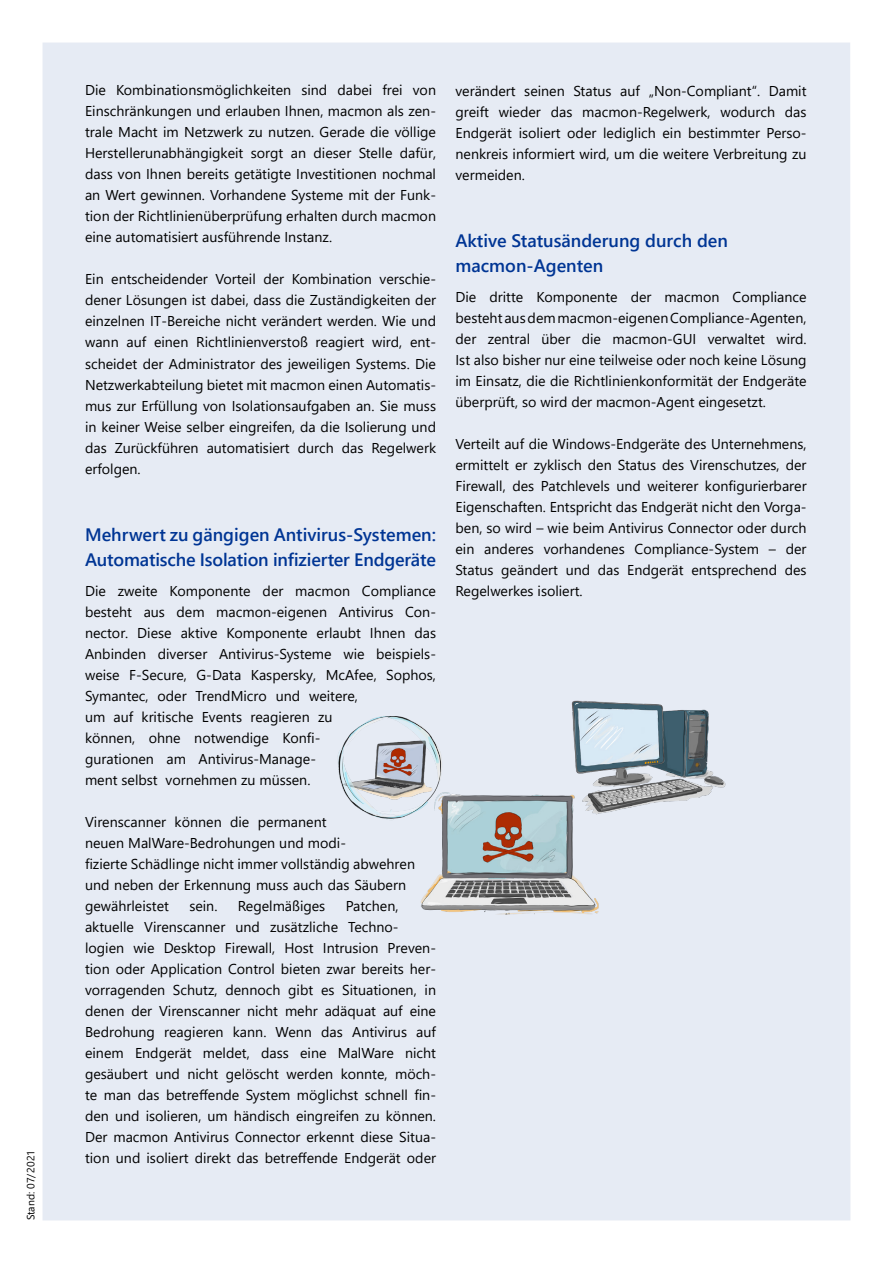
<style>
.page{position:relative;width:893px;height:1263px;background:#fff}
.page>*{position:absolute;margin:0;border:0;box-sizing:border-box;transform-origin:0 0}
.t1{font:600 18px/25.5px "Segoe UI";color:#003594}
.t2{font:14.25px/21px "Segoe UI";color:#000;text-align:justify}
.t3{font:10.5px "Segoe UI";color:#000}
</style>
<div class="page">
<div style="left:43px;top:43px;width:807px;height:1177px;background:#e6ebf4"></div>
<img style="left:338px;top:700px;width:388px;height:215px">
<p class="t3" style="left:21px;top:1220px;width:72px;rotate:-90deg">Stand: 07/2021</p>
<p class="t2" style="left:85px;top:79px;width:353px">Die Kombinationsmöglichkeiten sind dabei frei von Einschränkungen und erlauben Ihnen, macmon als zen&shy;trale Macht im Netzwerk zu nutzen. Gerade die völlige Herstellerunabhängigkeit sorgt an dieser Stelle dafür, dass von Ihnen bereits getätigte Investitionen nochmal an Wert gewinnen. Vorhandene Systeme mit der Funk&shy;tion der Richtlinienüberprüfung erhalten durch macmon eine automatisiert ausführende Instanz.</p>
<p class="t2" style="left:85px;top:268px;width:353px">Ein entscheidender Vorteil der Kombination verschie&shy;dener Lösungen ist dabei, dass die Zuständigkeiten der einzelnen IT-Bereiche nicht verändert werden. Wie und wann auf einen Richtlinienverstoß reagiert wird, ent&shy;scheidet der Administrator des jeweiligen Systems. Die Netzwerkabteilung bietet mit macmon einen Automatis&shy;mus zur Erfüllung von Isolationsaufgaben an. Sie muss in keiner Weise selber eingreifen, da die Isolierung und das Zurückführen automatisiert durch das Regelwerk erfolgen.</p>
<p class="t1" style="left:85px;top:520px;width:352px">Mehrwert zu gängigen Antivirus-Systemen:<br>Automatische Isolation infizierter Endgeräte</p>
<p class="t2" style="left:85px;top:579px;width:353px;text-align:left">Die zweite Komponente der macmon Compliance besteht aus dem macmon-eigenen Antivirus Con&shy;nector. Diese aktive Komponente erlaubt Ihnen das Anbinden diverser Antivirus-Systeme wie beispiels&shy;weise F-Secure, G-Data Kaspersky, McAfee, Sophos, Symantec, oder TrendMicro und weitere,<br>um auf kritische Events reagieren zu<br>können, ohne notwendige Konfi-<br>gurationen am Antivirus-Manage-<br>ment selbst vornehmen zu müssen.</p>
<p class="t2" style="left:85px;top:810px;width:332px;text-align:left">Virenscanner können die permanent<br>neuen MalWare-Bedrohungen und modi-<br>fizierte Schädlinge nicht immer vollständig abwehren und neben der Erkennung muss auch das Säubern gewährleistet</p>
<p class="t2" style="left:189px;top:894px;width:30px">sein.</p>
<p class="t2" style="left:238px;top:894px;width:89px">Regelmäßiges</p>
<p class="t2" style="left:85px;top:894px;width:353px;text-align:left;text-indent:261px">Patchen, aktuelle Virenscanner und zusätzliche Techno&shy;logien wie Desktop Firewall, Host Intrusion Preven&shy;tion oder Application Control bieten zwar bereits her&shy;vorragenden Schutz, dennoch gibt es Situationen, in denen der Virenscanner nicht mehr adäquat auf eine Bedrohung reagieren kann. Wenn das Antivirus auf einem Endgerät meldet, dass eine MalWare nicht gesäubert und nicht gelöscht werden konnte, möch&shy;te man das betreffende System möglichst schnell fin&shy;den und isolieren, um händisch eingreifen zu können.<br>Der macmon Antivirus Connector erkennt diese Situa&shy;tion und isoliert direkt das betreffende Endgerät oder</p>
<p class="t2" style="left:455px;top:79px;width:353px">verändert seinen Status auf „Non-Compliant“. Damit greift wieder das macmon-Regelwerk, wodurch das Endgerät isoliert oder lediglich ein bestimmter Perso&shy;nenkreis informiert wird, um die weitere Verbreitung zu vermeiden.</p>
<p class="t1" style="left:455px;top:226px;width:274px">Aktive Statusänderung durch den macmon-Agenten</p>
<p class="t2" style="left:455px;top:285px;width:353px">Die dritte Komponente der macmon Compliance besteht aus dem macmon-eigenen Compliance-Agenten, der zentral über die macmon-GUI verwaltet wird.<br>Ist also bisher nur eine teilweise oder noch keine Lösung im Einsatz, die die Richtlinienkonformität der Endgeräte überprüft, so wird der macmon-Agent eingesetzt.</p>
<p class="t2" style="left:455px;top:432px;width:353px">Verteilt auf die Windows-Endgeräte des Unternehmens, ermittelt er zyklisch den Status des Virenschutzes, der Firewall, des Patchlevels und weiterer konfigurierbarer Eigenschaften. Entspricht das Endgerät nicht den Vorga&shy;ben, so wird – wie beim Antivirus Connector oder durch ein anderes vorhandenes Compliance-System – der Status geändert und das Endgerät entsprechend des Regelwerkes isoliert.</p>
</div>
